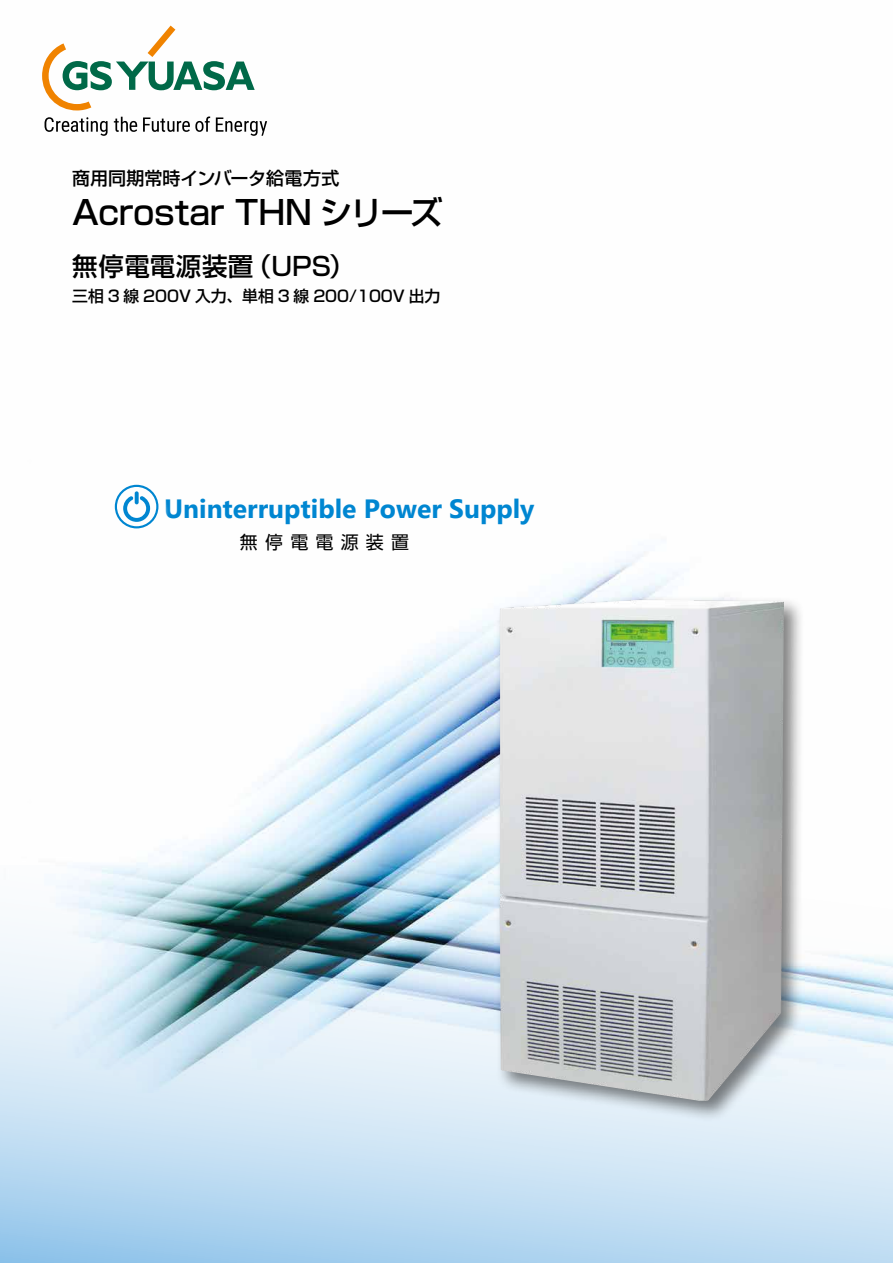
<style>
.page{position:relative;width:893px;height:1263px;background:#fff}
.page>*{position:absolute;margin:0;border:0;box-sizing:border-box;transform-origin:0 0}
.t1{font:500 33px "Shin Go Pro";letter-spacing:-.01em;color:#000}
.t2{font:700 26.4px "Gadugi";color:#0086d1}
.t3{font:500 25.5px "Shin Go Pro";letter-spacing:.01em;color:#000}
.t4{font:500 18px "Shin Go Pro";color:#000}
.t5{font:18px "Shin Go Pro";letter-spacing:.4em;color:#000}
.t6{font:500 15.75px "Shin Go Pro";color:#000}
</style>
<div class="page">
<img style="left:44px;top:25px;width:635px;height:840px">
<svg style="left:0;top:865px;width:893px;height:398px;background:#c2dae9"></svg>
<div style="left:495px;top:595px;width:310px;height:527px;background:#000;opacity:.5"></div>
<img style="left:500px;top:600px;width:284px;height:501px">
<div style="left:168px;top:500px;width:376px;height:34px;background:#fff"></div>
<div style="left:242px;top:536px;width:177px;height:25px;background:#fff"></div>
<div style="left:117px;top:487px;width:52px;height:52px;background:#fff"></div>
<svg style="left:115px;top:485px;width:43px;height:43px"></svg>
<svg style="left:135px;top:491px;width:4px;height:13px"></svg>
<svg style="left:42px;top:26px;width:213px;height:84px"></svg>
<svg style="left:45px;top:117px;width:63px;height:19px"></svg>
<svg style="left:114px;top:117px;width:23px;height:15px"></svg>
<svg style="left:143px;top:116px;width:67px;height:16px"></svg>
<svg style="left:216px;top:117px;width:51px;height:19px"></svg>
<p class="t4" style="left:72px;top:163px;width:269px">商用同期常時インバータ給電方式</p>
<p class="t1" style="left:72px;top:185px;width:372px">Acrostar THN シリーズ</p>
<p class="t3" style="left:72px;top:245px;width:284px">無停電電源装置（UPS）</p>
<p class="t6" style="left:72px;top:283px;width:370px">三相 3 線 200V 入力、単相 3 線 200/100V 出力</p>
<p class="t2" style="left:164px;top:493px;width:372px">Uninterruptible Power Supply</p>
<p class="t5" style="left:240px;top:528px;width:171px">無停電電源装置</p>
</div>
